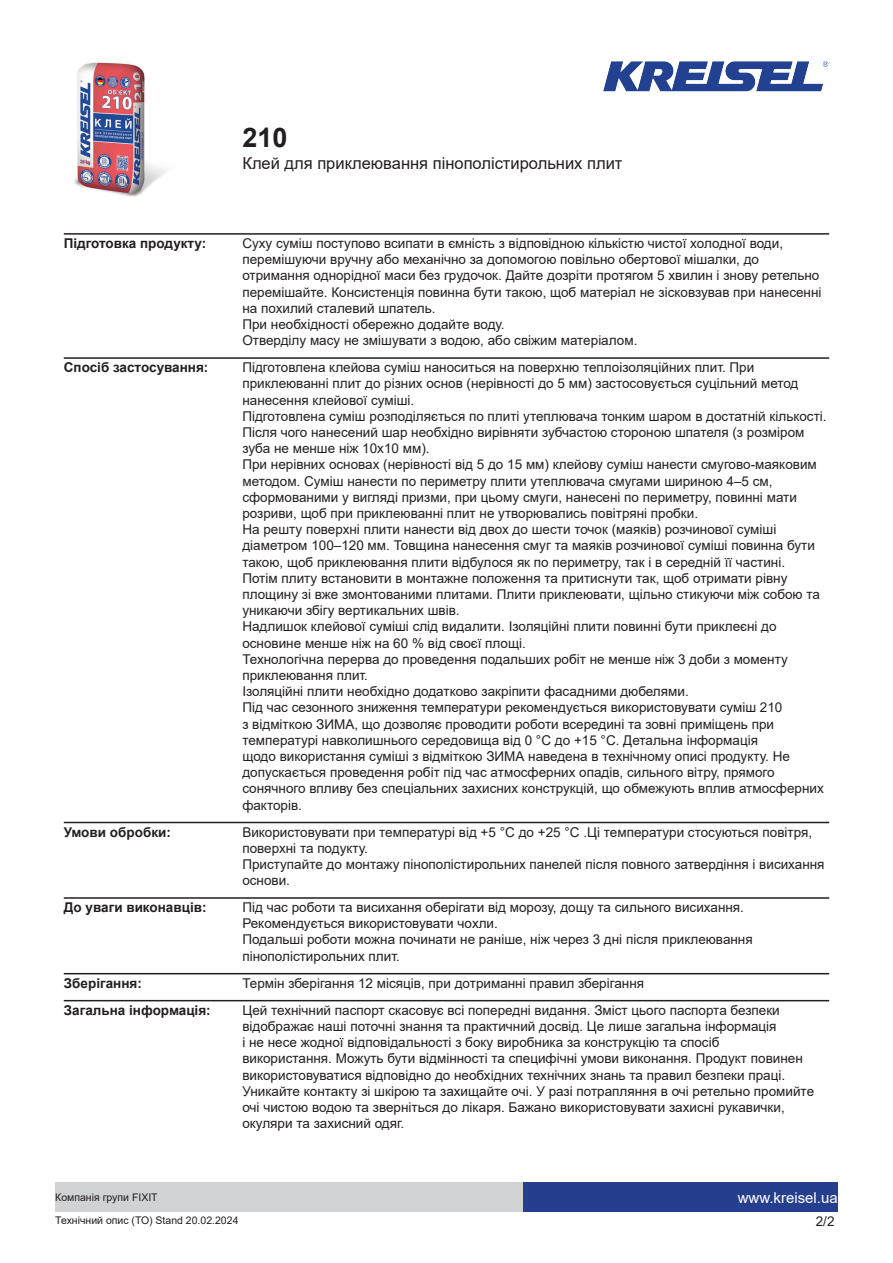
<style>
.page{position:relative;width:893px;height:1263px;background:#fff}
.page>*{position:absolute;margin:0;border:0;box-sizing:border-box;transform-origin:0 0}
.t1{font:700 27px "Arial";color:#231f20}
.t2{font:16.5px "Arial";color:#231f20}
.t3{font:15px "Arial";color:#fff}
.t4{font:13.5px/16.2px "Arial";color:#231f20}
.t5{font:700 13.5px "Arial";color:#231f20}
.t6{font:10.5px "Arial";color:#231f20}
</style>
<div class="page">
<img style="left:74px;top:62px;width:93px;height:135px">
<img style="left:603px;top:61px;width:226px;height:31px">
<div style="left:523px;top:1182px;width:315px;height:30px;background:#253f8e"></div>
<div style="left:55px;top:1182px;width:468px;height:30px;background:#d1d2d4"></div>
<hr style="left:64px;top:233px;width:765px;height:2px;background:#231f20">
<hr style="left:64px;top:357px;width:765px;height:2px;background:#231f20">
<hr style="left:64px;top:822px;width:765px;height:1px;background:#231f20">
<hr style="left:64px;top:897px;width:765px;height:2px;background:#231f20">
<hr style="left:64px;top:973px;width:765px;height:1px;background:#231f20">
<hr style="left:64px;top:1000px;width:765px;height:1px;background:#231f20">
<h1 class="t1" style="left:242px;top:119px;width:47px">210</h1>
<p class="t2" style="left:242px;top:152px;width:382px">Клей для приклеювання пінополістирольних плит</p>
<p class="t5" style="left:64px;top:234px;width:144px">Підготовка продукту:</p>
<p class="t4" style="left:242px;top:235px;width:581px">Суху суміш поступово всипати в ємність з відповідною кількістю чистої холодної води, перемішуючи вручну або механічно за допомогою повільно обертової мішалки, до отримання однорідної маси без грудочок. Дайте дозріти протягом 5 хвилин і знову ретельно перемішайте. Консистенція повинна бути такою, щоб матеріал не зісковзував при нанесенні на похилий сталевий шпатель.<br>При необхідності обережно додайте воду.<br>Отверділу масу не змішувати з водою, або свіжим матеріалом.</p>
<p class="t5" style="left:64px;top:358px;width:146px">Спосіб застосування:</p>
<p class="t4" style="left:242px;top:359px;width:586px">Підготовлена клейова суміш наноситься на поверхню теплоізоляційних плит. При приклеюванні плит до різних основ (нерівності до 5 мм) застосовується суцільний метод нанесення клейової суміші.<br>Підготовлена суміш розподіляється по плиті утеплювача тонким шаром в достатній кількості.<br>Після чого нанесений шар необхідно вирівняти зубчастою стороною шпателя (з розміром зуба не менше ніж 10х10 мм).<br>При нерівних основах (нерівності від 5 до 15 мм) клейову суміш нанести смугово-маяковим методом. Суміш нанести по периметру плити утеплювача смугами шириною 4–5 см, сформованими у вигляді призми, при цьому смуги, нанесені по периметру, повинні мати розриви, щоб при приклеюванні плит не утворювались повітряні пробки.<br>На решту поверхні плити нанести від двох до шести точок (маяків) розчинової суміші діаметром 100–120 мм. Товщина нанесення смуг та маяків розчинової суміші повинна бути такою, щоб приклеювання плити відбулося як по периметру, так і в середній її частині.<br>Потім плиту встановити в монтажне положення та притиснути так, щоб отримати рівну площину зі вже змонтованими плитами. Плити приклеювати, щільно стикуючи між собою та уникаючи збігу вертикальних швів.<br>Надлишок клейової суміші слід видалити. Ізоляційні плити повинні бути приклеєні до основине менше ніж на 60 % від своєї площі.<br>Технологічна перерва до проведення подальших робіт не менше ніж 3 доби з моменту приклеювання плит.<br>Ізоляційні плити необхідно додатково закріпити фасадними дюбелями.<br>Під час сезонного зниження температури рекомендується використовувати суміш 210<br>з відміткою ЗИМА, що дозволяє проводити роботи всередині та зовні приміщень при температурі навколишнього середовища від 0 °С до +15 °С. Детальна інформація<br>щодо використання суміші з відміткою ЗИМА наведена в технічному описі продукту. Не допускається проведення робіт під час атмосферних опадів, сильного вітру, прямого сонячного впливу без спеціальних захисних конструкцій, що обмежують вплив атмосферних факторів.</p>
<p class="t5" style="left:64px;top:822px;width:109px">Умови обробки:</p>
<p class="t4" style="left:242px;top:824px;width:584px">Використовувати при температурі від +5 °C до +25 °C .Ці температури стосуються повітря, поверхні та подукту.<br>Приступайте до монтажу пінополістирольних панелей після повного затвердіння і висихання основи.</p>
<p class="t5" style="left:64px;top:898px;width:144px">До уваги виконавців:</p>
<p class="t4" style="left:242px;top:899px;width:512px">Під час роботи та висихання оберігати від морозу, дощу та сильного висихання.<br>Рекомендується використовувати чохли.<br>Подальші роботи можна починати не раніше, ніж через 3 дні після приклеювання пінополістирольних плит.</p>
<p class="t5" style="left:64px;top:973px;width:80px">Зберігання:</p>
<p class="t4" style="left:242px;top:975px;width:403px">Термін зберігання 12 місяців, при дотриманні правил зберігання</p>
<p class="t5" style="left:64px;top:1000px;width:148px">Загальна інформація:</p>
<p class="t4" style="left:242px;top:1002px;width:573px">Цей технічний паспорт скасовує всі попередні видання. Зміст цього паспорта безпеки відображає наші поточні знання та практичний досвід. Це лише загальна інформація<br>і не несе жодної відповідальності з боку виробника за конструкцію та спосіб<br>використання. Можуть бути відмінності та специфічні умови виконання. Продукт повинен використовуватися відповідно до необхідних технічних знань та правил безпеки праці.<br>Уникайте контакту зі шкірою та захищайте очі. У разі потрапляння в очі ретельно промийте очі чистою водою та зверніться до лікаря. Бажано використовувати захисні рукавички, окуляри та захисний одяг.</p>
<p class="t6" style="left:55px;top:1190px;width:104px">Компанія групи FIXIT</p>
<p class="t3" style="left:738px;top:1187px;width:102px">www.kreisel.ua</p>
<p class="t6" style="left:55px;top:1213px;width:185px">Технічний опис (ТО) Stand 20.02.2024</p>
<p class="t4" style="left:816px;top:1213px;width:20px">2/2</p>
</div>
